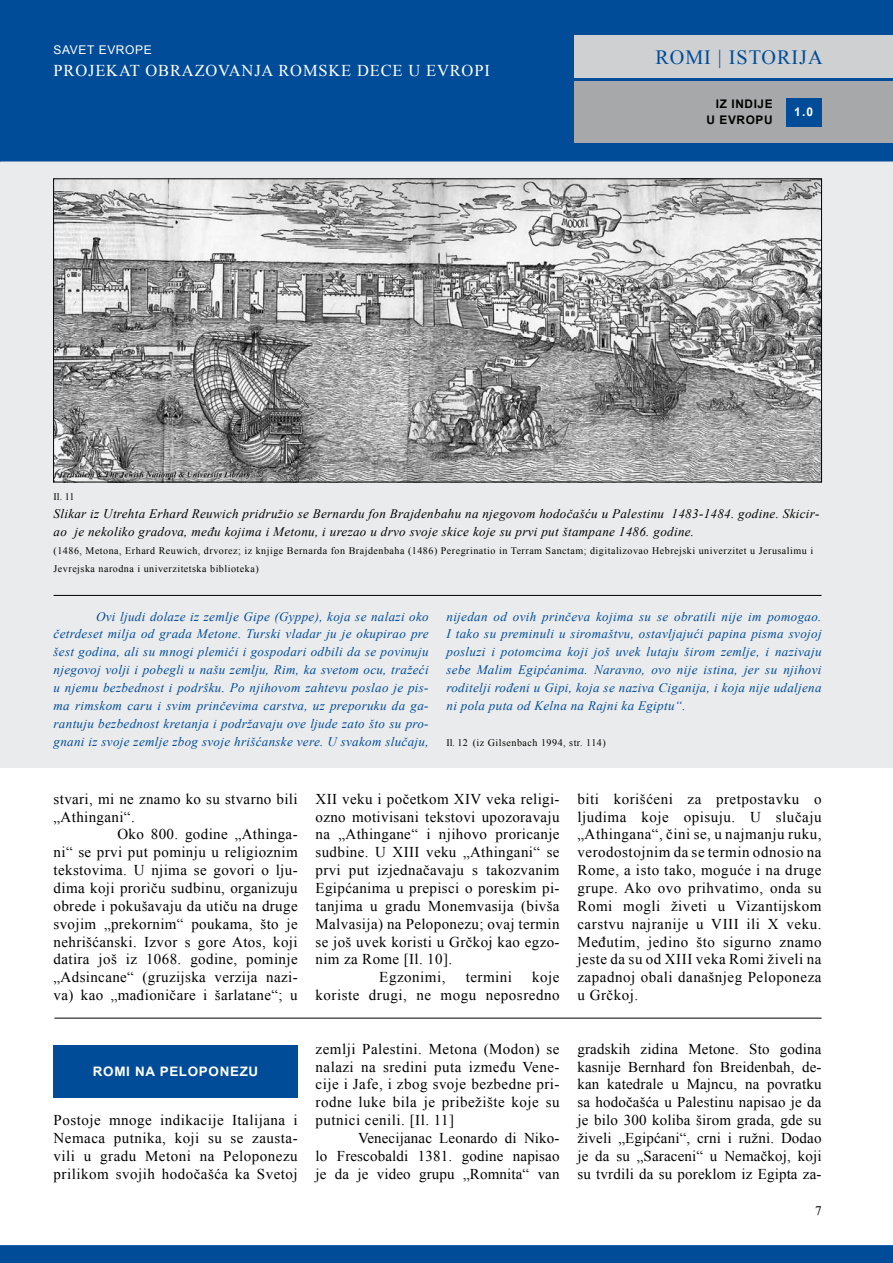
<style>
.page{position:relative;width:893px;height:1263px;background:#fff}
.page>*{position:absolute;margin:0;border:0;box-sizing:border-box;transform-origin:0 0}
.t1{font:20.25px "Times New Roman";letter-spacing:.045em;color:#004c99}
.t2{font:16.5px "Times New Roman";letter-spacing:.05em;color:#fff}
.t3{font:15px/17.9px "Times New Roman";letter-spacing:.025em;color:#000;text-align:justify}
.t4{font:italic 13.05px/17.9px "Times New Roman";letter-spacing:.025em;color:#004c99;text-align:justify}
.t5{font:italic 13.05px/17.9px "Times New Roman";letter-spacing:.025em;color:#000}
.t6{font:700 13.05px "Arial";letter-spacing:.05em;color:#fff}
.t7{font:12px "Arial";color:#fff}
.t8{font:700 12px "Arial";color:#fff}
.t9{font:700 11.85px/16px "Arial";letter-spacing:.05em;color:#000;text-align:right}
.t10{font:10.05px/17.9px "Times New Roman";letter-spacing:.05em;color:#000}
</style>
<div class="page">
<div style="left:0;top:0;width:893px;height:768px;background:#eaebec"></div>
<hr style="left:54px;top:595px;width:767px;height:1px;background:#000">
<div style="left:2px;top:0;width:891px;height:162px;background:#004c99"></div>
<svg style="left:0;top:0;width:2px;height:162px"></svg>
<div style="left:574px;top:81px;width:319px;height:62px;background:#a7a8aa"></div>
<div style="left:574px;top:36px;width:319px;height:42px;background:#cfd0d1"></div>
<div style="left:786px;top:98px;width:35px;height:28px;background:#004c99"></div>
<div style="left:0;top:1245px;width:893px;height:18px;background:#004c99"></div>
<hr style="left:54px;top:1018px;width:767px;height:1px;background:#000">
<img style="left:56px;top:181px;width:764px;height:299px">
<div style="left:54px;top:1045px;width:244px;height:53px;background:#004c99"></div>
<p class="t7" style="left:54px;top:42px;width:18px">SAVE</p>
<p class="t7" style="left:87px;top:42px;width:57px">T EVROPE</p>
<p class="t2" style="left:54px;top:59px;width:105px">Projekat Obr</p>
<p class="t2" style="left:182px;top:59px;width:257px">azovanjA Romske Dece u Evr</p>
<p class="t2" style="left:462px;top:59px;width:30px">opi</p>
<h1 class="t1" style="left:655px;top:44px;width:29px">ROMI</h1>
<h1 class="t1" style="left:718px;top:44px;width:106px">| Istorija</h1>
<p class="t8" style="left:794px;top:104px;width:21px">1.0</p>
<p class="t9" style="left:707px;top:97px;width:68px">IZ INDIJE<br>U EVROPU</p>
<p class="t10" style="left:54px;top:488px;width:22px">Il. 11</p>
<p class="t5" style="left:54px;top:504px;width:767px">Slikar iz Utrehta Erhard Reuwich pridružio se Bernardu fon Brajdenbahu na njegovom hodočašću u Palestinu 1483-1484. godine. Skicir&shy;ao je nekoliko gradova, među kojima i Metonu, i urezao u drvo svoje skice koje su prvi put štampane 1486. godine.</p>
<p class="t10" style="left:54px;top:541px;width:761px">(1486, Metona, Erhard Reuwich, drvorez; iz knjige Bernarda fon Brajdenbaha (1486) Peregrinatio in Terram Sanctam; digitalizovao Hebrejski univerzitet u Jerusalimu i<br>Jevrejska narodna i univerzitetska biblioteka)</p>
<p class="t4" style="left:54px;top:607px;width:377px;text-indent:43px">Ovi ljudi dolaze iz zemlje Gipe (Gyppe), koja se nalazi oko četrdeset milja od grada Metone. Turski vladar ju je okupirao pre šest godina, ali su mnogi plemići i gospodari odbili da se povinuju njegovoj volji i pobegli u našu zemlju, Rim, ka svetom ocu, tražeći u njemu bezbednost i podršku. Po njihovom zahtevu poslao je pis&shy;ma rimskom caru i svim prinčevima carstva, uz preporuku da ga&shy;rantuju bezbednost kretanja i podržavaju ove ljude zato što su pro&shy;gnani iz svoje zemlje zbog svoje hrišćanske vere. U svakom slučaju,</p>
<p class="t4" style="left:446px;top:607px;width:377px">nijedan od ovih prinčeva kojima su se obratili nije im pomogao.<br>I tako su preminuli u siromaštvu, ostavljajući papina pisma svojoj posluzi i potomcima koji još uvek lutaju širom zemlje, i nazivaju sebe Malim Egipćanima. Naravno, ovo nije istina, jer su njihovi roditelji rođeni u Gipi, koja se naziva Ciganija, i koja nije udaljena ni pola puta od Kelna na Rajni ka Egiptu“.</p>
<p class="t10" style="left:446px;top:733px;width:161px">Il. 12 (iz Gilsenbach 1994, str. 114)</p>
<p class="t3" style="left:54px;top:789px;width:246px">stvari, mi ne znamo ko su stvarno bili</p>
<p class="t3" style="left:54px;top:807px;width:83px">„Athingani“.</p>
<p class="t3" style="left:117px;top:825px;width:182px">Oko 800. godine „Athinga-</p>
<p class="t3" style="left:54px;top:843px;width:246px">ni“ se prvi put pominju u religioznim</p>
<p class="t3" style="left:54px;top:861px;width:246px">tekstovima. U njima se govori o lju-</p>
<p class="t3" style="left:54px;top:879px;width:246px">dima koji proriču sudbinu, organizuju</p>
<p class="t3" style="left:54px;top:897px;width:246px">obrede i pokušavaju da utiču na druge</p>
<p class="t3" style="left:54px;top:914px;width:246px">svojim „prekornim“ poukama, što je</p>
<p class="t3" style="left:54px;top:932px;width:246px">nehrišćanski. Izvor s gore Atos, koji</p>
<p class="t3" style="left:54px;top:950px;width:246px">datira još iz 1068. godine, pominje</p>
<p class="t3" style="left:54px;top:968px;width:246px">„Adsincane“ (gruzijska verzija nazi-</p>
<p class="t3" style="left:54px;top:986px;width:246px">va) kao „mađioničare i šarlatane“; u</p>
<p class="t6" style="left:93px;top:1063px;width:167px">ROMI NA PELOPONEZU</p>
<p class="t3" style="left:54px;top:1111px;width:246px">Postoje mnoge indikacije Italijana i Nemaca putnika, koji su se zausta&shy;vili u gradu Metoni na Peloponezu prilikom svojih hodočašća ka Svetoj</p>
<p class="t3" style="left:315px;top:789px;width:246px">XII veku i početkom XIV veka religi-</p>
<p class="t3" style="left:315px;top:807px;width:246px">ozno motivisani tekstovi upozoravaju</p>
<p class="t3" style="left:315px;top:825px;width:246px">na „Athingane“ i njihovo proricanje</p>
<p class="t3" style="left:315px;top:843px;width:246px">sudbine. U XIII veku „Athingani“ se</p>
<p class="t3" style="left:315px;top:861px;width:246px">prvi put izjednačavaju s takozvanim</p>
<p class="t3" style="left:315px;top:879px;width:246px">Egipćanima u prepisci o poreskim pi-</p>
<p class="t3" style="left:315px;top:897px;width:246px">tanjima u gradu Monemvasija (bivša</p>
<p class="t3" style="left:315px;top:914px;width:246px">Malvasija) na Peloponezu; ovaj termin</p>
<p class="t3" style="left:315px;top:932px;width:246px">se još uvek koristi u Grčkoj kao egzo-</p>
<p class="t3" style="left:315px;top:950px;width:138px">nim za Rome [Il. 10].</p>
<p class="t3" style="left:379px;top:968px;width:68px">Egzonimi,</p>
<p class="t3" style="left:466px;top:968px;width:48px">termini</p>
<p class="t3" style="left:315px;top:968px;width:246px;text-align:right">koje<br>koriste drugi, ne mogu neposredno</p>
<p class="t3" style="left:315px;top:1039px;width:246px">zemlji Palestini. Metona (Modon) se nalazi na sredini puta između Vene&shy;cije i Jafe, i zbog svoje bezbedne pri&shy;rodne luke bila je pribežište koje su putnici cenili. [Il. 11]</p>
<p class="t3" style="left:315px;top:1129px;width:246px;text-indent:43px">Venecijanac Leonardo di Niko&shy;lo Frescobaldi 1381. godine napisao je da je video grupu „Romnita“ van</p>
<p class="t3" style="left:577px;top:789px;width:246px">biti korišćeni za pretpostavku o ljudima koje opisuju. U slučaju „Athingana“, čini se, u najmanju ruku, verodostojnim da se termin odnosio na Rome, a isto tako, moguće i na druge grupe. Ako ovo prihvatimo, onda su Romi mogli živeti u Vizantijskom carstvu najranije u VIII ili X veku.<br>Međutim, jedino što sigurno znamo jeste da su od XIII veka Romi živeli na zapadnoj obali današnjeg Peloponeza u Grčkoj.</p>
<p class="t3" style="left:577px;top:1039px;width:246px">gradskih zidina Metone. Sto godina kasnije Bernhard fon Breidenbah, de&shy;kan katedrale u Majncu, na povratku sa hodočašća u Palestinu napisao je da je bilo 300 koliba širom grada, gde su živeli „Egipćani“, crni i ružni. Dodao je da su „Saraceni“ u Nemačkoj, koji su tvrdili da su poreklom iz Egipta za-</p>
</div>
